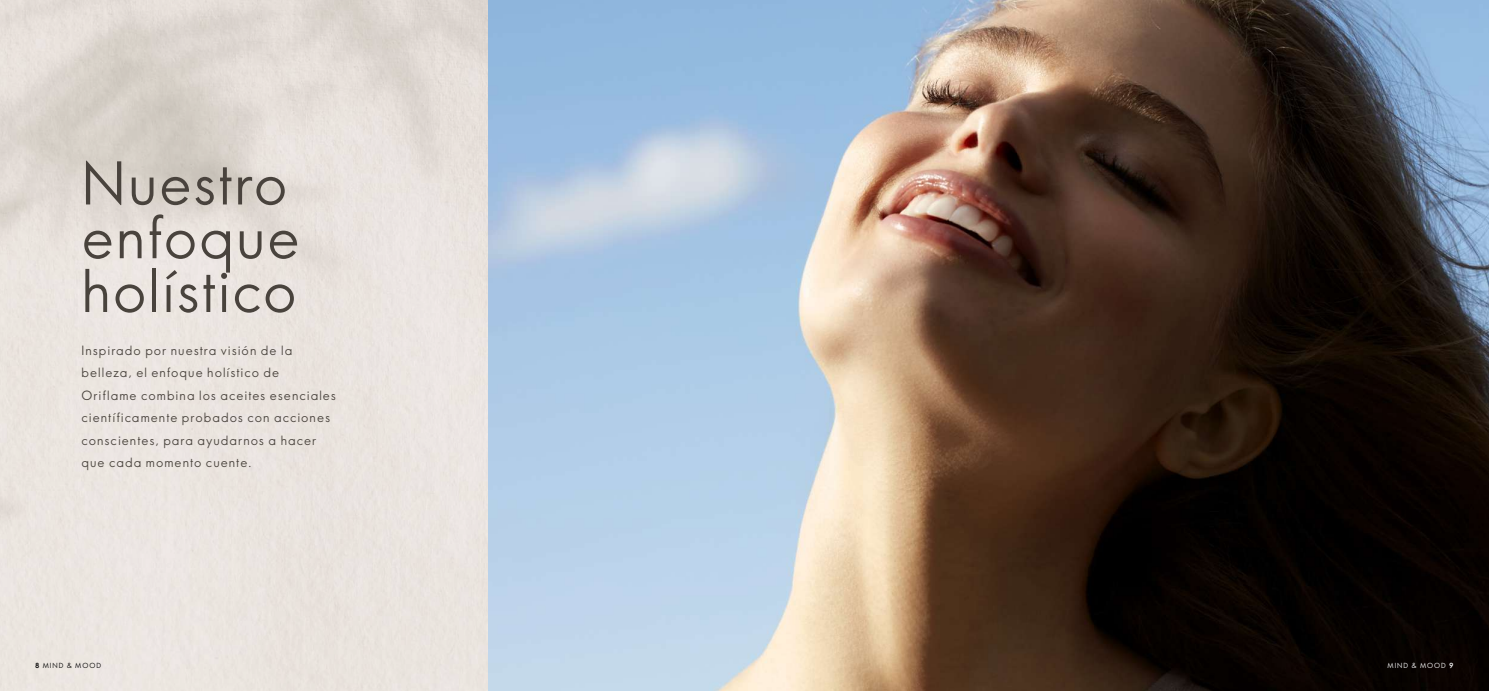
<style>
.page{position:relative;width:1489px;height:691px;background:#fff}
.page>*{position:absolute;margin:0;border:0;box-sizing:border-box;transform-origin:0 0}
.t1{font:57.5px/53.8px "Oriflame Sans Print";letter-spacing:.025em;color:#49433d}
.t2{font:12.5px/22.5px "Oriflame Sans Print";letter-spacing:.08em;color:#49433d}
.t3{font:6.88px "Oriflame Sans Print";letter-spacing:.14em;color:#000}
.t4{font:6.88px "Oriflame Sans Print";letter-spacing:.14em;color:#fff}
.s1{font-weight:700}
</style>
<div class="page">
<img style="left:489px;top:0;width:999px;height:691px">
<h1 class="t1" style="left:81px;top:155px;width:220px">Nuestro enfoque holístico</h1>
<p class="t2" style="left:81px;top:339px;width:256px">Inspirado por nuestra visión de la belleza, el enfoque holístico de Oriflame combina los aceites esenciales científicamente probados con acciones conscientes, para ayudarnos a hacer que cada momento cuente.</p>
<p class="t3" style="left:35px;top:661px;width:67px"><span class="s1">8</span> MIND &amp; MOOD</p>
<p class="t4" style="left:1387px;top:660px;width:67px">MIND &amp; MOOD <span class="s1">9</span></p>
</div>
